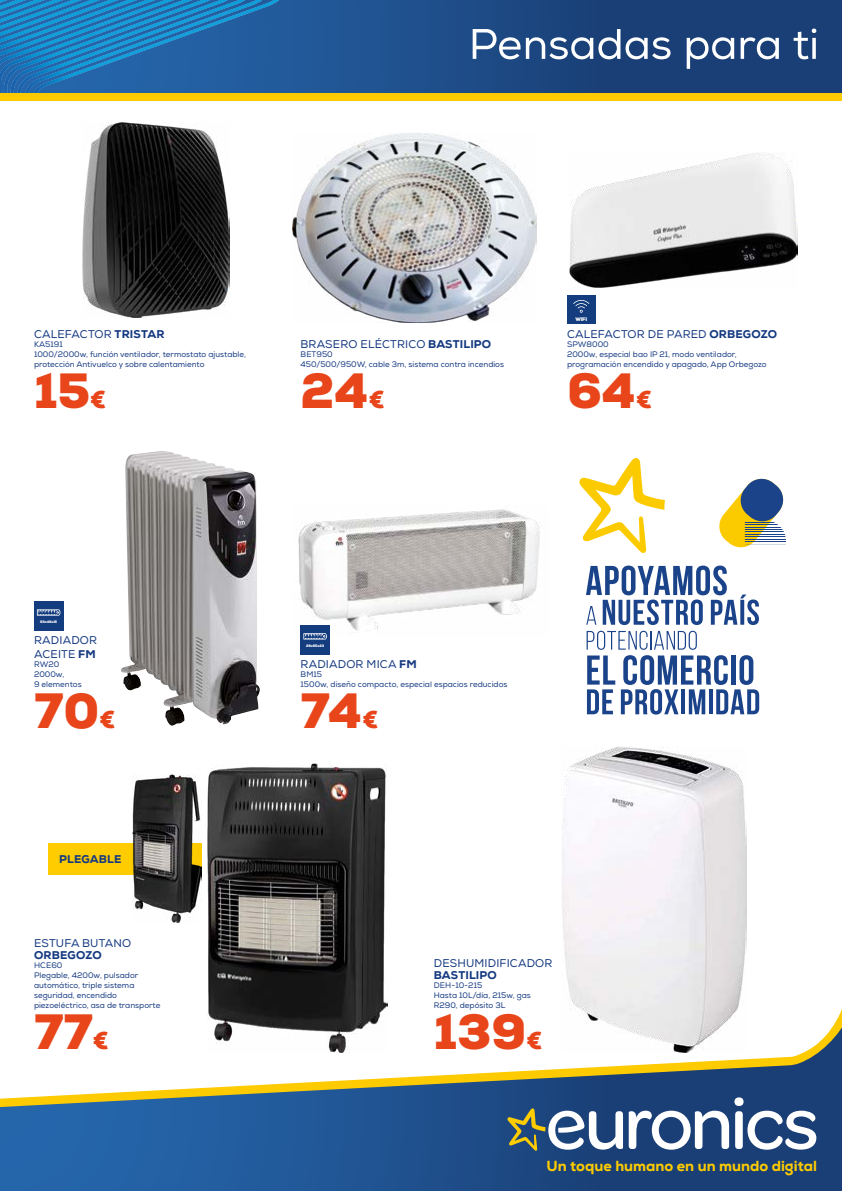
<style>
.page{position:relative;width:842px;height:1191px;background:#fff}
.page>*{position:absolute;margin:0;border:0;box-sizing:border-box;transform-origin:0 0}
.t1{font:900 48px "Euronics";color:#e8461a}
.t2{font:800 14.6px "Euronics";color:#fdcb00}
.t3{font:11.2px/13.4px "Euronics";letter-spacing:.015em;color:#143981}
.t4{font:800 11.2px "Euronics";letter-spacing:.015em;color:#143981}
.t5{font:8px/10px "Euronics";color:#143981}
.t6{font:900 5px "Euronics";color:#fff}
.t7{font:900 3.4px "Euronics";letter-spacing:-.03em;color:#fff}
.s1{font-weight:800}
.s2{font-size:24px}
</style>
<div class="page">
<svg style="left:295px;top:0;width:547px;height:93px"></svg>
<svg style="left:0;top:0;width:295px;height:93px"></svg>
<img style="left:23px;top:0;width:19px;height:11px">
<img style="left:42px;top:0;width:18px;height:11px">
<img style="left:60px;top:0;width:34px;height:11px">
<img style="left:79px;top:6px;width:15px;height:5px">
<div style="left:0;top:93px;width:842px;height:8px;background:#fdcb00"></div>
<svg style="left:473px;top:29px;width:198px;height:30px"></svg>
<svg style="left:687px;top:37px;width:47px;height:32px"></svg>
<svg style="left:741px;top:37px;width:38px;height:22px"></svg>
<svg style="left:794px;top:29px;width:22px;height:30px"></svg>
<img style="left:82px;top:122px;width:148px;height:195px">
<img style="left:293px;top:133px;width:243px;height:189px">
<img style="left:569px;top:153px;width:228px;height:134px">
<div style="left:567px;top:296px;width:28px;height:28px;background:#143d7f"></div>
<svg style="left:573px;top:300px;width:16px;height:13px"></svg>
<svg style="left:586px;top:565px;width:173px;height:60px"></svg>
<svg style="left:587px;top:631px;width:172px;height:83px"></svg>
<hr style="left:745px;top:527px;width:41px;height:1px;background:#1b438a">
<hr style="left:745px;top:536px;width:41px;height:1px;background:#1b438a">
<hr style="left:745px;top:541px;width:41px;height:1px;background:#1b438a">
<hr style="left:745px;top:522px;width:41px;height:1px;background:#1b438a">
<hr style="left:745px;top:532px;width:41px;height:1px;background:#1b438a">
<hr style="left:745px;top:529px;width:41px;height:1px;background:#1b438a">
<hr style="left:745px;top:539px;width:41px;height:1px;background:#1b438a">
<hr style="left:745px;top:544px;width:41px;height:1px;background:#1b438a">
<hr style="left:745px;top:524px;width:41px;height:1px;background:#1b438a">
<hr style="left:745px;top:534px;width:41px;height:1px;background:#1b438a">
<svg style="left:719px;top:478px;width:66px;height:70px"></svg>
<svg style="left:579px;top:458px;width:86px;height:95px"></svg>
<img style="left:121px;top:451px;width:139px;height:275px">
<div style="left:34px;top:601px;width:29px;height:30px;background:#143d7f"></div>
<svg style="left:37px;top:609px;width:23px;height:6px"></svg>
<div style="left:300px;top:625px;width:30px;height:30px;background:#143d7f"></div>
<svg style="left:303px;top:636px;width:24px;height:3px"></svg>
<img style="left:296px;top:507px;width:244px;height:129px">
<img style="left:208px;top:764px;width:180px;height:244px">
<img style="left:562px;top:747px;width:185px;height:261px">
<div style="left:49px;top:843px;width:153px;height:31px;background:#fc0"></div>
<img style="left:133px;top:774px;width:69px;height:148px">
<svg style="left:208px;top:1008px;width:634px;height:6px"></svg>
<svg style="left:0;top:1014px;width:842px;height:177px"></svg>
<svg style="left:507px;top:1097px;width:309px;height:54px"></svg>
<h3 class="t3" style="left:34px;top:327px;width:132px">CALEFACTOR <span class="s1">TRISTAR</span></h3>
<p class="t5" style="left:34px;top:340px;width:214px">KA5191<br>1000/2000w, función ventilador, termostato ajustable, protección Antivuelco y sobre calentamiento</p>
<h1 class="t1" style="left:34px;top:359px;width:74px">15<span class="s2">€</span></h1>
<h3 class="t3" style="left:301px;top:337px;width:192px">BRASERO ELÉCTRICO <span class="s1">BASTILIPO</span></h3>
<p class="t5" style="left:300px;top:350px;width:205px">BET950<br>450/500/950W, cable 3m, sistema contra incendios</p>
<h1 class="t1" style="left:300px;top:359px;width:86px">24<span class="s2">€</span></h1>
<p class="t6" style="left:575px;top:316px;width:13px">WIFI</p>
<h3 class="t3" style="left:567px;top:327px;width:212px">CALEFACTOR DE PARED <span class="s1">ORBEGOZO</span></h3>
<p class="t5" style="left:567px;top:340px;width:201px">SPW8000<br>2000w, especial bao IP 21, modo ventilador, programación encendido y apagado, App Orbegozo</p>
<h1 class="t1" style="left:567px;top:359px;width:87px">64<span class="s2">€</span></h1>
<p class="t7" style="left:40px;top:619px;width:19px">63x46x15</p>
<h3 class="t3" style="left:34px;top:634px;width:65px">RADIADOR<br>ACEITE <span class="s1">FM</span></h3>
<p class="t5" style="left:34px;top:660px;width:49px">RW20<br>2000w,<br>9 elementos</p>
<h1 class="t1" style="left:34px;top:679px;width:83px">70<span class="s2">€</span></h1>
<h3 class="t4" style="left:59px;top:852px;width:64px">PLEGABLE</h3>
<h3 class="t3" style="left:34px;top:936px;width:99px">ESTUFA BUTANO</h3>
<h3 class="t4" style="left:34px;top:947px;width:69px">ORBEGOZO</h3>
<p class="t5" style="left:34px;top:960px;width:128px">HCE60<br>Plegable, 4200w, pulsador automático, triple sistema seguridad, encendido piezoeléctrico, asa de transporte</p>
<h1 class="t1" style="left:34px;top:1000px;width:76px">77<span class="s2">€</span></h1>
<p class="t7" style="left:306px;top:643px;width:20px">29x65x23</p>
<h3 class="t3" style="left:301px;top:657px;width:118px">RADIADOR MICA <span class="s1">FM</span></h3>
<p class="t5" style="left:300px;top:670px;width:208px">BM15<br>1500w, diseño compacto, especial espacios reducidos</p>
<h1 class="t1" style="left:300px;top:679px;width:79px">74<span class="s2">€</span></h1>
<h3 class="t3" style="left:434px;top:956px;width:120px">DESHUMIDIFICADOR</h3>
<h3 class="t4" style="left:434px;top:967px;width:65px">BASTILIPO</h3>
<p class="t5" style="left:434px;top:980px;width:99px">DEH-10-215<br>Hasta 10L/día, 215w, gas<br>R290, depósito 3L</p>
<h1 class="t1" style="left:434px;top:1000px;width:110px">139<span class="s2">€</span></h1>
<h2 class="t2" style="left:546px;top:1156px;width:272px">Un toque humano en un mundo digital</h2>
</div>
